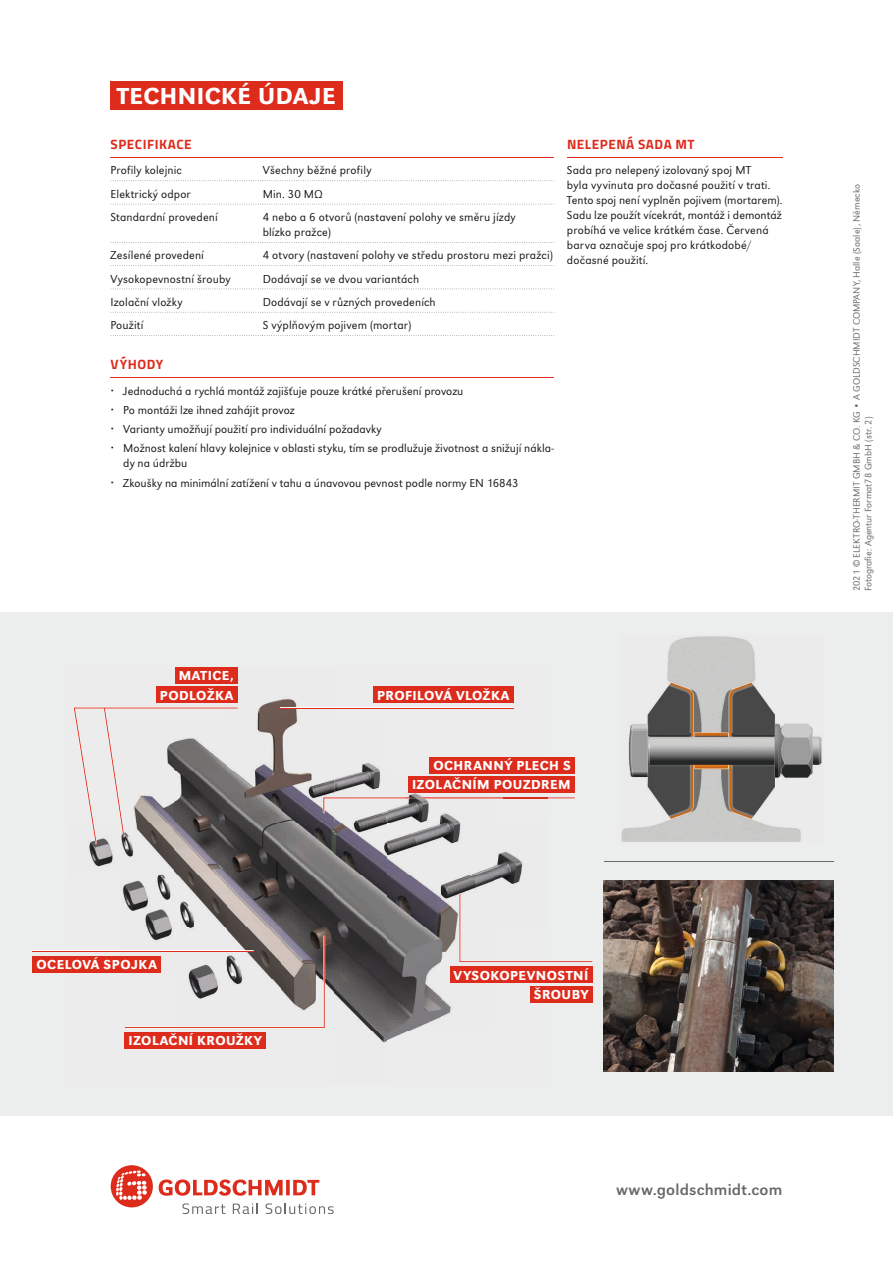
<style>
.page{position:relative;width:893px;height:1263px;background:#fff}
.page>*{position:absolute;margin:0;border:0;box-sizing:border-box;transform-origin:0 0}
.t1{font:500 24px "URW Grotesk";letter-spacing:.02em;color:#fff}
.t2{font:16.5px "URW Grotesk";letter-spacing:.01em;color:#686868}
.t3{font:500 13.5px/19.5px "URW Grotesk";letter-spacing:.035em;color:#fff;text-align:right}
.t4{font:700 13.5px "Titillium Web";letter-spacing:.04em;color:#dd2b1c}
.t5{font:300 12px/15px "URW Grotesk";letter-spacing:.01em;color:#151616}
.t6{font:300 9.75px/11.7px "URW Grotesk";color:#686868}
</style>
<div class="page">
<div style="left:0;top:612px;width:893px;height:504px;background:#eceded"></div>
<img style="left:68px;top:683px;width:480px;height:366px">
<div style="left:430px;top:757px;width:145px;height:16px;background:#dd2b1c"></div>
<div style="left:408px;top:776px;width:167px;height:16px;background:#dd2b1c"></div>
<div style="left:111px;top:82px;width:232px;height:28px;background:#dd2b1c"></div>
<hr style="left:111px;top:157px;width:152px;height:1px;background:#dd2b1c">
<hr style="left:263px;top:157px;width:291px;height:1px;background:#dd2b1c">
<svg style="left:111px;top:204px;width:443px;height:1px"></svg>
<svg style="left:111px;top:242px;width:443px;height:1px"></svg>
<svg style="left:111px;top:265px;width:443px;height:1px"></svg>
<svg style="left:113px;top:289px;width:441px;height:1px"></svg>
<svg style="left:111px;top:312px;width:443px;height:1px"></svg>
<svg style="left:111px;top:335px;width:443px;height:1px"></svg>
<svg style="left:111px;top:180px;width:443px;height:1px"></svg>
<hr style="left:567px;top:157px;width:215px;height:1px;background:#dd2b1c">
<hr style="left:111px;top:378px;width:443px;height:1px;background:#dd2b1c">
<div style="left:175px;top:667px;width:63px;height:16px;background:#dd2b1c"></div>
<div style="left:156px;top:687px;width:82px;height:16px;background:#dd2b1c"></div>
<div style="left:125px;top:1032px;width:141px;height:16px;background:#dd2b1c"></div>
<svg style="left:73px;top:707px;width:165px;height:137px"></svg>
<svg style="left:459px;top:893px;width:133px;height:69px"></svg>
<hr style="left:33px;top:950px;width:221px;height:2px;background:#fff">
<hr style="left:33px;top:950px;width:221px;height:1px;background:#dd2b1c">
<div style="left:374px;top:687px;width:140px;height:16px;background:#dd2b1c"></div>
<hr style="left:281px;top:707px;width:233px;height:2px;background:#fff">
<hr style="left:281px;top:708px;width:233px;height:1px;background:#dd2b1c">
<svg style="left:125px;top:936px;width:200px;height:92px"></svg>
<div style="left:450px;top:967px;width:142px;height:16px;background:#dd2b1c"></div>
<div style="left:530px;top:986px;width:62px;height:16px;background:#dd2b1c"></div>
<div style="left:33px;top:956px;width:128px;height:16px;background:#dd2b1c"></div>
<svg style="left:323px;top:797px;width:252px;height:16px"></svg>
<img style="left:621px;top:636px;width:201px;height:206px">
<hr style="left:604px;top:861px;width:229px;height:1px;background:#686868">
<img style="left:604px;top:880px;width:229px;height:192px">
<svg style="left:159px;top:1179px;width:160px;height:17px"></svg>
<svg style="left:111px;top:1165px;width:42px;height:42px"></svg>
<svg style="left:182px;top:1203px;width:44px;height:11px"></svg>
<svg style="left:233px;top:1203px;width:25px;height:11px"></svg>
<svg style="left:266px;top:1203px;width:68px;height:11px"></svg>
<h1 class="t1" style="left:117px;top:82px;width:220px">TECHNICKÉ ÚDAJE</h1>
<p class="t4" style="left:111px;top:134px;width:83px">SPECIFIKACE</p>
<p class="t5" style="left:111px;top:163px;width:73px">Profily kolejnic</p>
<p class="t5" style="left:263px;top:163px;width:110px">Všechny běžné profily</p>
<p class="t5" style="left:111px;top:186px;width:82px">Elektrický odpor</p>
<p class="t5" style="left:263px;top:186px;width:61px">Min. 30 MΩ</p>
<p class="t5" style="left:111px;top:210px;width:109px">Standardní provedení</p>
<p class="t5" style="left:263px;top:210px;width:254px">4 nebo a 6 otvorů (nastavení polohy ve směru jízdy blízko pražce)</p>
<p class="t5" style="left:111px;top:248px;width:95px">Zesílené provedení</p>
<p class="t5" style="left:263px;top:248px;width:292px">4 otvory (nastavení polohy ve středu prostoru mezi pražci)</p>
<p class="t5" style="left:111px;top:271px;width:122px">Vysokopevnostní šrouby</p>
<p class="t5" style="left:263px;top:271px;width:158px">Dodávají se ve dvou variantách</p>
<p class="t5" style="left:111px;top:294px;width:73px">Izolační vložky</p>
<p class="t5" style="left:263px;top:294px;width:175px">Dodávají se v různých provedeních</p>
<p class="t5" style="left:111px;top:318px;width:34px">Použití</p>
<p class="t5" style="left:263px;top:318px;width:150px">S výplňovým pojivem (mortar)</p>
<p class="t4" style="left:111px;top:354px;width:54px">VÝHODY</p>
<p class="t5" style="left:123px;top:381px;width:432px;line-height:19.2px">Jednoduchá a rychlá montáž zajišťuje pouze krátké přerušení provozu<br>Po montáži lze ihned zahájit provoz<br>Varianty umožňují použití pro individuální požadavky<br>Možnost kalení hlavy kolejnice v oblasti styku, tím se prodlužuje životnost a snižují nákla-</p>
<p class="t5" style="left:123px;top:454px;width:397px;line-height:19.2px">dy na údržbu<br>Zkoušky na minimální zatížení v tahu a únavovou pevnost podle normy EN 16843</p>
<p class="t4" style="left:567px;top:134px;width:129px">NELEPENÁ SADA MT</p>
<p class="t5" style="left:567px;top:163px;width:217px">Sada pro nelepený izolovaný spoj MT<br>byla vyvinuta pro dočasné použití v trati.<br>Tento spoj není vyplněn pojivem (mortarem).<br>Sadu lze použít vícekrát, montáž i demontáž probíhá ve velice krátkém čase. Červená barva označuje spoj pro krátkodobé/ dočasné použití.</p>
<p class="t3" style="left:160px;top:666px;width:75px">MATICE,<br>PODLOŽKA</p>
<p class="t3" style="left:377px;top:685px;width:134px">PROFILOVÁ VLOŽKA</p>
<p class="t3" style="left:36px;top:954px;width:122px">OCELOVÁ SPOJKA</p>
<p class="t3" style="left:129px;top:1031px;width:135px">IZOLAČNÍ KROUŽKY</p>
<p class="t3" style="left:412px;top:755px;width:160px">OCHRANNÝ PLECH S<br>IZOLAČNÍM POUZDREM</p>
<p class="t3" style="left:454px;top:965px;width:136px">VYSOKOPEVNOSTNÍ<br>ŠROUBY</p>
<h2 class="t2" style="left:616px;top:1180px;width:168px">www.goldschmidt.com</h2>
<p class="t6" style="left:851px;top:591px;width:408px;rotate:-90deg">2021 © ELEKTRO-THERMIT GMBH &amp; CO. KG • A GOLDSCHMIDT COMPANY, Halle (Saale), Německo<br>Fotografie: Agentur Format78 GmbH (str. 2)</p>
</div>
